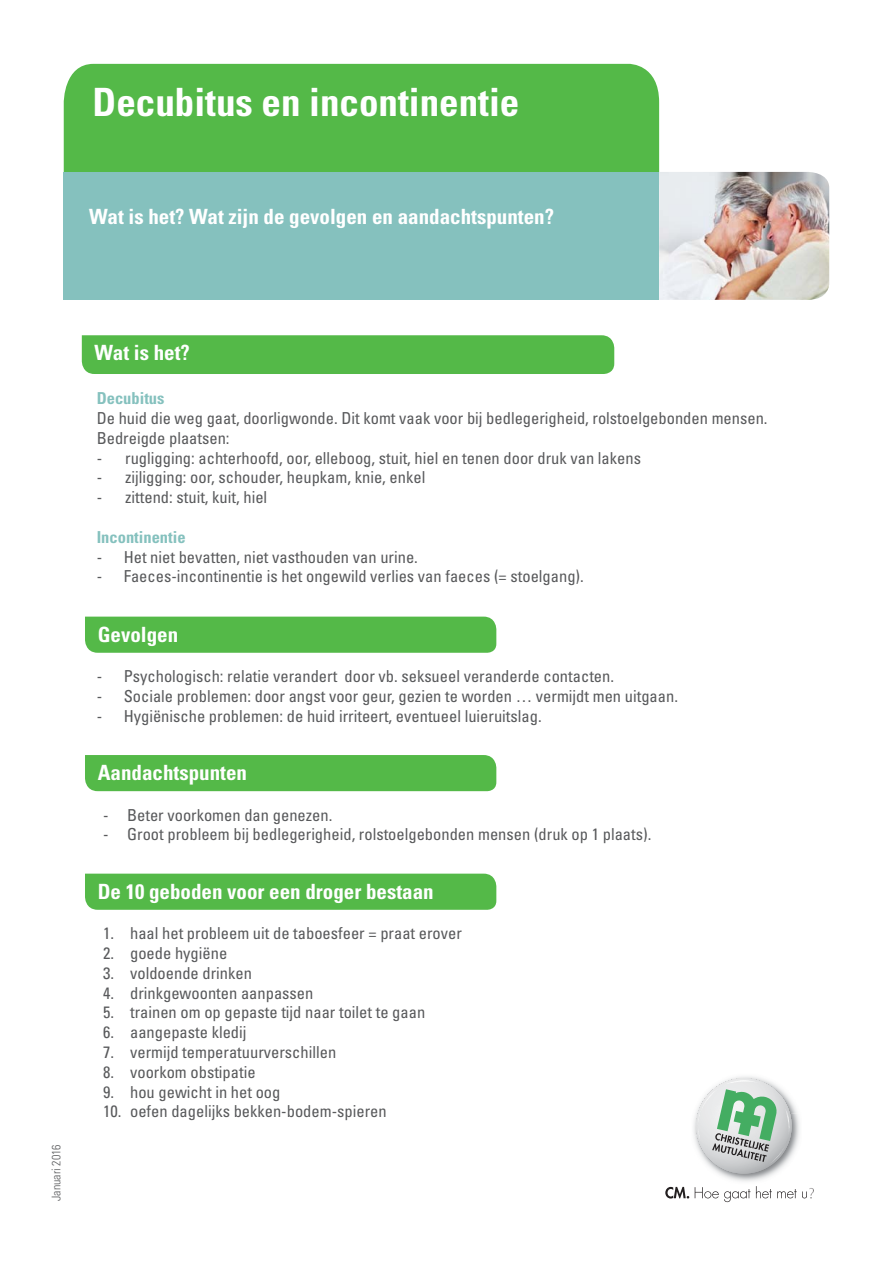
<style>
.page{position:relative;width:893px;height:1263px;background:#fff}
.page>*{position:absolute;margin:0;border:0;box-sizing:border-box;transform-origin:0 0}
.t1{font:700 condensed 39px "Univers";color:#fff}
.t2{font:700 condensed 21px "Univers";color:#fff}
.t3{font:condensed 16.5px/19.8px "Univers LT";color:#58595b}
.t4{font:700 condensed 16.5px "Univers LT";color:#85c1be}
.t5{font:300 condensed 12px "Univers LT";color:#58595b}
</style>
<div class="page">
<div style="left:64px;top:64px;width:595px;height:108px;background:#54b948"></div>
<img style="left:659px;top:172px;width:170px;height:128px">
<svg style="left:665px;top:1078px;width:149px;height:125px"></svg>
<div style="left:64px;top:172px;width:595px;height:128px;background:#85c1be"></div>
<div style="left:82px;top:335px;width:532px;height:39px;background:#54b948"></div>
<div style="left:85px;top:617px;width:411px;height:36px;background:#54b948"></div>
<div style="left:85px;top:755px;width:411px;height:36px;background:#54b948"></div>
<div style="left:85px;top:874px;width:411px;height:36px;background:#54b948"></div>
<h1 class="t1" style="left:92px;top:88px;width:428px">Decubitus en incontinentie</h1>
<p class="t2" style="left:89px;top:209px;width:466px">Wat is het? Wat zijn de gevolgen en aandachtspunten?</p>
<p class="t5" style="left:51px;top:1201px;width:58px;rotate:-90deg">Januari 2016</p>
<p class="t2" style="left:95px;top:345px;width:97px">Wat is het?</p>
<p class="t4" style="left:97px;top:390px;width:69px">Decubitus</p>
<p class="t3" style="left:97px;top:409px;width:672px">De huid die weg gaat, doorligwonde. Dit komt vaak voor bij bedlegerigheid, rolstoelgebonden mensen.<br>Bedreigde plaatsen:</p>
<p class="t3" style="left:97px;top:449px;width:546px">- rugligging: achterhoofd, oor, elleboog, stuit, hiel en tenen door druk van lakens</p>
<p class="t3" style="left:97px;top:469px;width:330px">- zijligging: oor, schouder, heupkam, knie, enkel</p>
<p class="t3" style="left:97px;top:488px;width:172px">- zittend: stuit, kuit, hiel</p>
<p class="t4" style="left:97px;top:529px;width:90px">Incontinentie</p>
<p class="t3" style="left:97px;top:548px;width:323px">- Het niet bevatten, niet vasthouden van urine.</p>
<p class="t3" style="left:97px;top:568px;width:489px">- Faeces-incontinentie is het ongewild verlies van faeces (= stoelgang).</p>
<p class="t2" style="left:98px;top:627px;width:82px">Gevolgen</p>
<p class="t3" style="left:97px;top:668px;width:519px">- Psychologisch: relatie verandert door vb. seksueel veranderde contacten.</p>
<p class="t3" style="left:97px;top:687px;width:583px">- Sociale problemen: door angst voor geur, gezien te worden … vermijdt men uitgaan.</p>
<p class="t3" style="left:97px;top:707px;width:446px">- Hygiënische problemen: de huid irriteert, eventueel luieruitslag.</p>
<p class="t2" style="left:98px;top:765px;width:151px">Aandachtspunten</p>
<p class="t3" style="left:103px;top:806px;width:231px">- Beter voorkomen dan genezen.</p>
<p class="t3" style="left:103px;top:826px;width:550px">- Groot probleem bij bedlegerigheid, rolstoelgebonden mensen (druk op 1 plaats).</p>
<p class="t2" style="left:98px;top:884px;width:337px">De 10 geboden voor een droger bestaan</p>
<p class="t3" style="left:103px;top:925px;width:360px">1. haal het probleem uit de taboesfeer = praat erover</p>
<p class="t3" style="left:103px;top:944px;width:126px">2. goede hygiëne</p>
<p class="t3" style="left:103px;top:964px;width:150px">3. voldoende drinken</p>
<p class="t3" style="left:103px;top:984px;width:212px">4. drinkgewoonten aanpassen</p>
<p class="t3" style="left:103px;top:1004px;width:324px">5. trainen om op gepaste tijd naar toilet te gaan</p>
<p class="t3" style="left:103px;top:1024px;width:145px">6. aangepaste kledij</p>
<p class="t3" style="left:103px;top:1043px;width:235px">7. vermijd temperatuurverschillen</p>
<p class="t3" style="left:103px;top:1063px;width:154px">8. voorkom obstipatie</p>
<p class="t3" style="left:103px;top:1083px;width:179px">9. hou gewicht in het oog</p>
<p class="t3" style="left:103px;top:1103px;width:285px">10. oefen dagelijks bekken-bodem-spieren</p>
</div>
